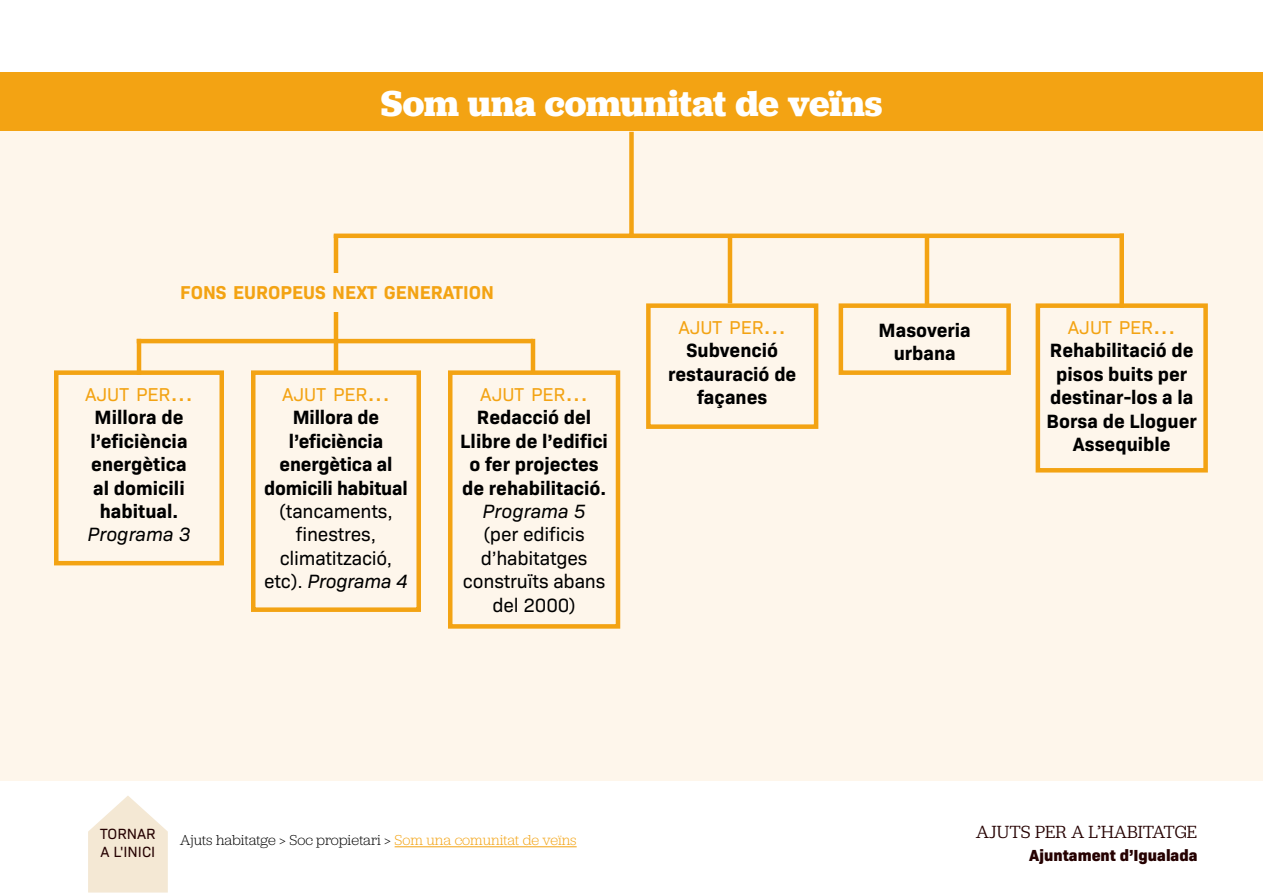
<style>
.page{position:relative;width:1263px;height:893px;background:#fff}
.page>*{position:absolute;margin:0;border:0;box-sizing:border-box;transform-origin:0 0}
.t1{font:700 37.5px "Jubilat";letter-spacing:-.005em;color:#fff}
.t2{font:700 19.5px/23.4px "Bio Sans";color:#000;text-align:center}
.t3{font:19.5px/23.4px "Bio Sans";letter-spacing:-.01em;color:#000;text-align:center}
.t4{font:italic 19.5px "Bio Sans";color:#000}
.t5{font:18.9px "Bio Sans";color:#f3a313}
.t6{font:700 18.9px "Bio Sans";color:#f3a313}
.t7{font:18.3px "Jubilat";color:#250101}
.t8{font:800 16.35px "Bio Sans";color:#250101}
.t9{font:300 15px "Jubilat";letter-spacing:-.005em;color:#000}
.t10{font:15px/18px "Bio Sans";color:#250101}
.s1{font-size:27px}
.s2{font-style:italic}
.s3{color:#f3a313}
</style>
<div class="page">
<svg style="left:88px;top:796px;width:80px;height:96px"></svg>
<div style="left:0;top:73px;width:1263px;height:59px;background:#f3a313"></div>
<div style="left:0;top:132px;width:1263px;height:649px;background:#fef6eb"></div>
<hr style="left:334px;top:234px;width:790px;height:4px;background:#f3a313">
<hr style="left:334px;top:235px;width:4px;height:138px;background:#f3a313">
<div style="left:1119px;top:234px;width:5px;height:74px;background:#f3a313"></div>
<div style="left:629px;top:132px;width:5px;height:105px;background:#f3a313"></div>
<hr style="left:925px;top:235px;width:4px;height:72px;background:#f3a313">
<div style="left:54px;top:370px;width:170px;height:195px;border:4px solid #f3a313"></div>
<div style="left:54px;top:273px;width:566px;height:39px;background:#fef6eb"></div>
<hr style="left:728px;top:235px;width:4px;height:68px;background:#f3a313">
<hr style="left:137px;top:339px;width:396px;height:4px;background:#f3a313">
<hr style="left:137px;top:339px;width:4px;height:36px;background:#f3a313">
<hr style="left:531px;top:339px;width:4px;height:34px;background:#f3a313">
<div style="left:251px;top:370px;width:170px;height:242px;border:4px solid #f3a313"></div>
<div style="left:448px;top:370px;width:172px;height:259px;border:4px solid #f3a313"></div>
<div style="left:646px;top:303px;width:172px;height:126px;border:4px solid #f3a313"></div>
<div style="left:1035px;top:303px;width:173px;height:169px;border:4px solid #f3a313"></div>
<div style="left:839px;top:303px;width:172px;height:72px;border:4px solid #f3a313"></div>
<hr style="left:395px;top:846px;width:182px;height:1px;background:#f3a313">
<h1 class="t1" style="left:380px;top:79px;width:503px">Som una comunitat de veïns</h1>
<p class="t6" style="left:180px;top:278px;width:315px">FONS EUROPEUS NEXT GENERATION</p>
<p class="t5" style="left:85px;top:380px;width:109px">AJUT PER<span class="s1">...</span></p>
<p class="t2" style="left:90px;top:404px;width:99px">Millora de l’eficiència energètica al domicili habitual.</p>
<p class="t4" style="left:87px;top:520px;width:105px">Programa 3</p>
<p class="t5" style="left:282px;top:380px;width:109px">AJUT PER<span class="s1">...</span></p>
<p class="t2" style="left:264px;top:404px;width:145px">Millora de l’eficiència energètica al domicili habitual</p>
<p class="t3" style="left:264px;top:498px;width:145px">(tancaments, finestres, climatització, etc). <span class="s2">Programa 4</span></p>
<p class="t5" style="left:480px;top:380px;width:109px">AJUT PER<span class="s1">...</span></p>
<p class="t2" style="left:460px;top:404px;width:149px">Redacció del<br>Llibre de l’edifici o fer projectes de rehabilitació.</p>
<p class="t4" style="left:483px;top:497px;width:105px">Programa 5</p>
<p class="t3" style="left:463px;top:521px;width:144px">(per edificis d’habitatges construïts abans del 2000)</p>
<p class="t5" style="left:678px;top:313px;width:109px">AJUT PER<span class="s1">...</span></p>
<p class="t2" style="left:668px;top:337px;width:130px">Subvenció restauració de façanes</p>
<p class="t2" style="left:878px;top:317px;width:94px">Masoveria urbana</p>
<p class="t5" style="left:1068px;top:313px;width:109px">AJUT PER<span class="s1">...</span></p>
<p class="t2" style="left:1046px;top:337px;width:152px">Rehabilitació de pisos buits per destinar-los a la<br>Borsa de Lloguer<br>Assequible</p>
<p class="t10" style="left:100px;top:824px;width:57px">TORNAR<br>A L'INICI</p>
<p class="t9" style="left:180px;top:831px;width:398px">Ajuts habitatge &gt; Soc propietari &gt; <span class="s3">Som una comunitat de veïns</span></p>
<p class="t7" style="left:976px;top:821px;width:223px">AJUTS PER A L’HABITATGE</p>
<p class="t8" style="left:1029px;top:842px;width:170px">Ajuntament d’Igualada</p>
</div>
